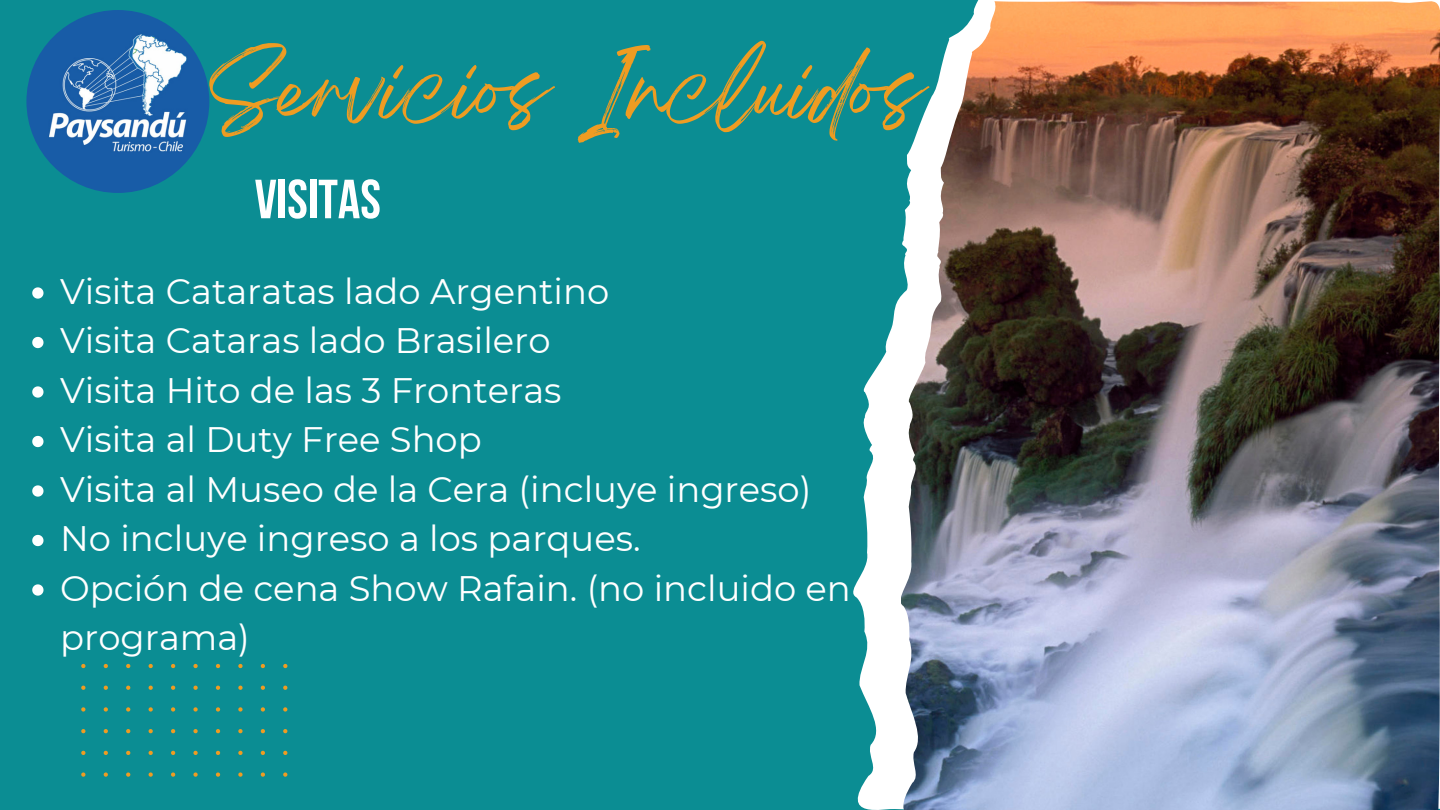
<style>
.page{position:relative;width:1440px;height:810px;background:#0b8d93}
.page>*{position:absolute;margin:0;border:0;box-sizing:border-box;transform-origin:0 0}
.t1{font:72px "Breathing";color:#ee9c22}
.t2{font:700 55.1px "Bebas Neue";color:#fff}
.t3{font:35.4px/49.5px "Montserrat";color:#fff}
</style>
<div class="page">
<svg style="left:853px;top:0;width:587px;height:810px"></svg>
<img style="left:901px;top:1px;width:539px;height:809px">
<svg style="left:32px;top:287px;width:12px;height:12px"></svg>
<svg style="left:32px;top:337px;width:12px;height:11px"></svg>
<svg style="left:32px;top:386px;width:12px;height:12px"></svg>
<svg style="left:32px;top:436px;width:12px;height:11px"></svg>
<svg style="left:32px;top:485px;width:12px;height:12px"></svg>
<svg style="left:32px;top:535px;width:12px;height:11px"></svg>
<svg style="left:32px;top:584px;width:12px;height:12px"></svg>
<svg style="left:81px;top:664px;width:206px;height:113px"></svg>
<img style="left:26px;top:10px;width:183px;height:183px;border-radius:50%">
<p class="t1" style="left:209px;top:69px;width:715px">Servicios Incluidos</p>
<p class="t2" style="left:255px;top:177px;width:128px">VISITAS</p>
<p class="t3" style="left:60px;top:266px;width:551px">Visita Cataratas lado Argentino</p>
<h1 class="t3" style="left:60px;top:316px;width:492px">Visita Cataras lado Brasilero</h1>
<h2 class="t3" style="left:60px;top:365px;width:503px">Visita Hito de las 3 Fronteras</h2>
<p class="t3" style="left:60px;top:415px;width:423px">Visita al Duty Free Shop</p>
<p class="t3" style="left:60px;top:464px;width:753px">Visita al Museo de la Cera (incluye ingreso)</p>
<p class="t3" style="left:60px;top:514px;width:582px">No incluye ingreso a los parques.</p>
<p class="t3" style="left:60px;top:563px;width:792px">Opción de cena Show Rafain. (no incluido en programa)</p>
</div>
